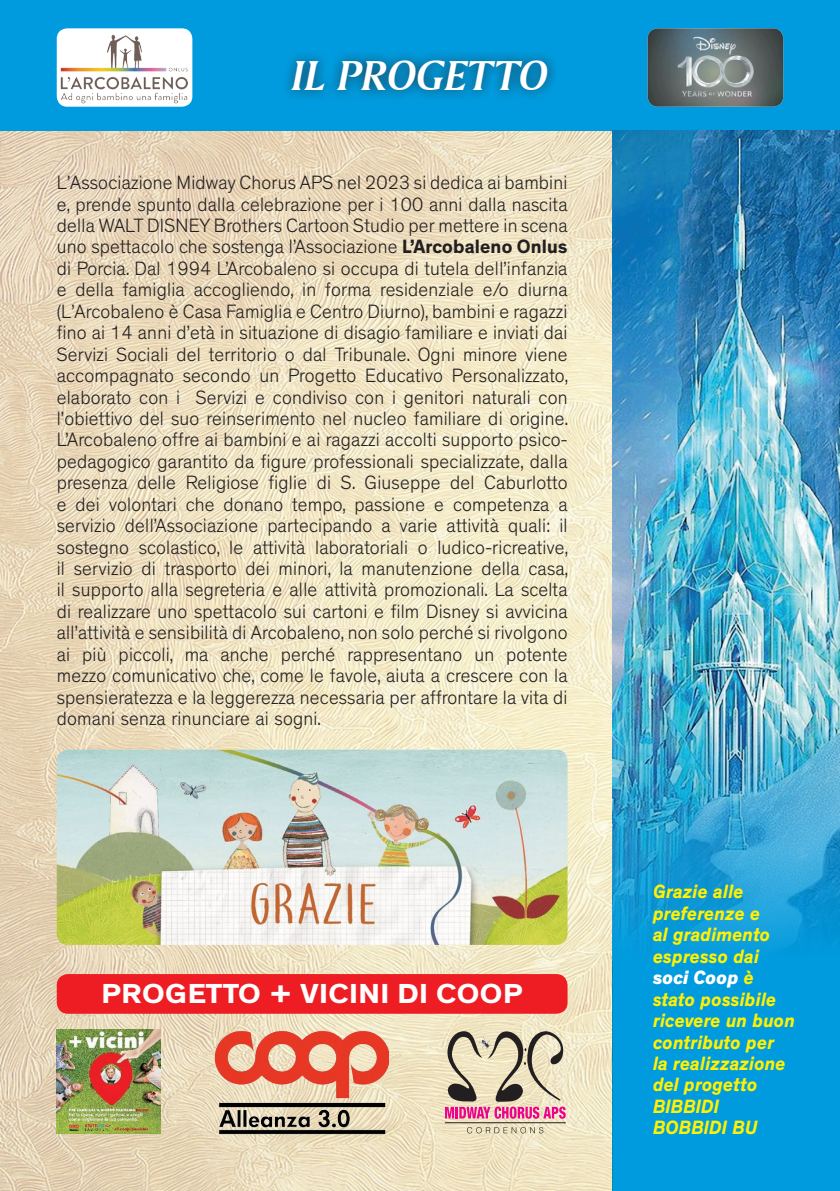
<style>
.page{position:relative;width:840px;height:1191px;background:#fff}
.page>*{position:absolute;margin:0;border:0;box-sizing:border-box;transform-origin:0 0}
.t1{font:44px "Amerigo BT Bold Italic A";color:#fff;scale:1.1 1}
.t2{font:700 28px "Theinhardt";letter-spacing:.015em;color:#fff;scale:1.1 1}
.t3{font:300 19.6px/21.4px "Theinhardt";letter-spacing:.01em;color:#231f20;text-align:justify;scale:.96 1}
.t4{font:italic 700 19.6px/21.4px "Theinhardt";letter-spacing:.01em;color:#fff101;scale:.93 1}
.s1{font-weight:700}
.s2{font-weight:800;color:#fff}
</style>
<div class="page">
<div style="left:612px;top:960px;width:227px;height:231px;background:#009bde"></div>
<img style="left:0;top:130px;width:612px;height:1061px">
<div style="left:0;top:0;width:839px;height:130px;background:#009bde"></div>
<div style="left:281px;top:49px;width:278px;height:53px;background:#231f20;opacity:.75"></div>
<img style="left:612px;top:130px;width:227px;height:583px">
<img style="left:57px;top:749px;width:510px;height:196px">
<div style="left:57px;top:974px;width:510px;height:39px;background:#ee1d23;border-radius:11px"></div>
<img style="left:57px;top:1029px;width:103px;height:104px">
<img style="left:215px;top:1022px;width:174px;height:121px">
<svg style="left:467px;top:1127px;width:76px;height:6px"></svg>
<hr style="left:444px;top:1122px;width:121px;height:1px;background:#231f20">
<svg style="left:445px;top:1031px;width:120px;height:87px;background:#c7ad9f"></svg>
<img style="left:612px;top:713px;width:227px;height:247px">
<img style="left:57px;top:28px;width:135px;height:79px">
<img style="left:647px;top:28px;width:135px;height:79px">
<h1 class="t1" style="left:291px;top:49px;width:234px">IL PROGETTO</h1>
<p class="t3" style="left:57px;top:172px;width:534px">L’Associazione Midway Chorus APS nel 2023 si dedica ai bambini e, prende spunto dalla celebrazione per i 100 anni dalla nascita della WALT DISNEY Brothers Cartoon Studio per mettere in scena uno spettacolo che sostenga l’Associazione <span class="s1">L’Arcobaleno Onlus </span>di Porcia. Dal 1994 L’Arcobaleno si occupa di tutela dell’infanzia e della famiglia accogliendo, in forma residenziale e/o diurna (L’Arcobaleno è Casa Famiglia e Centro Diurno), bambini e ragazzi fino ai 14 anni d’età in situazione di disagio familiare e inviati dai Servizi Sociali del territorio o dal Tribunale. Ogni minore viene accompagnato secondo un Progetto Educativo Personalizzato, elaborato con i Servizi e condiviso con i genitori naturali con l’obiettivo del suo reinserimento nel nucleo familiare di origine.<br>L’Arcobaleno offre ai bambini e ai ragazzi accolti supporto psico&shy;pedagogico garantito da figure professionali specializzate, dalla presenza delle Religiose figlie di S. Giuseppe del Caburlotto e dei volontari che donano tempo, passione e competenza a servizio dell’Associazione partecipando a varie attività quali: il sostegno scolastico, le attività laboratoriali o ludico-ricreative, il servizio di trasporto dei minori, la manutenzione della casa, il supporto alla segreteria e alle attività promozionali. La scelta di realizzare uno spettacolo sui cartoni e film Disney si avvicina all’attività e sensibilità di Arcobaleno, non solo perché si rivolgono ai più piccoli, ma anche perché rappresentano un potente mezzo comunicativo che, come le favole, aiuta a crescere con la spensieratezza e la leggerezza necessaria per affrontare la vita di domani senza rinunciare ai sogni.</p>
<h2 class="t2" style="left:101px;top:976px;width:384px">PROGETTO + VICINI DI COOP</h2>
<p class="t4" style="left:652px;top:881px;width:154px">Grazie alle preferenze e<br>al gradimento espresso dai <span class="s2">soci Coop</span> è stato possibile ricevere un buon contributo per<br>la realizzazione del progetto<br>BIBBIDI<br>BOBBIDI BU</p>
</div>
